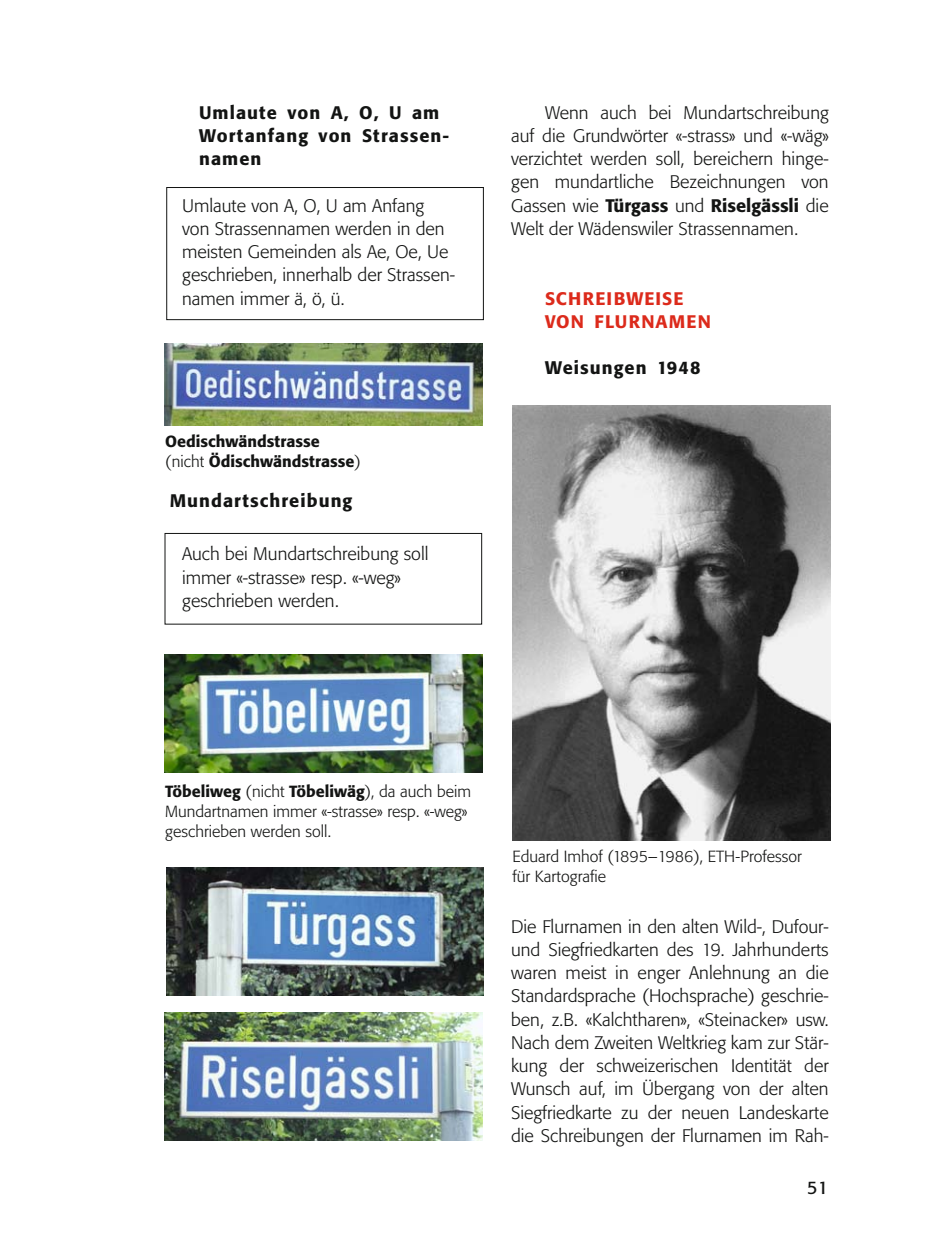
<style>
.page{position:relative;width:936px;height:1248px;background:#fff}
.page>*{position:absolute;margin:0;border:0;box-sizing:border-box;transform-origin:0 0}
.t1{font:300 18px/23.2px "Formata BQ";color:#131413}
.t2{font:500 18px/23.2px "Formata BQ";letter-spacing:.06em;color:#131413}
.t3{font:500 18px/23.2px "Formata BQ";letter-spacing:.06em;color:#dc2a1b}
.t4{font:18px "Formata BQ";color:#131413}
.t5{font:300 16px/20px "Formata BQ";color:#131413}
.t6{font:500 16px/20px "Formata BQ";color:#131413}
.s1{font-weight:300}
.s2{font-weight:500}
</style>
<div class="page">
<svg style="left:164px;top:187px;width:320px;height:438px"></svg>
<img style="left:164px;top:343px;width:318px;height:82px">
<img style="left:164px;top:654px;width:318px;height:118px">
<img style="left:166px;top:867px;width:317px;height:128px">
<img style="left:164px;top:1012px;width:318px;height:127px">
<img style="left:512px;top:406px;width:318px;height:434px">
<p class="t2" style="left:199px;top:102px;width:252px">Umlaute von A, O, U am<br>Wortanfang von Strassen&shy;namen</p>
<p class="t1" style="left:182px;top:195px;width:274px">Umlaute von A, O, U am Anfang von Strassennamen werden in den meisten Gemeinden als Ae, Oe, Ue geschrieben, innerhalb der Strassen&shy;namen immer ä, ö, ü.</p>
<p class="t6" style="left:165px;top:432px;width:197px">Oedischwändstrasse <span class="s1">(nicht</span> Ödischwändstrasse<span class="s1">)</span></p>
<p class="t2" style="left:170px;top:490px;width:184px">Mundartschreibung</p>
<p class="t1" style="left:182px;top:544px;width:248px">Auch bei Mundartschreibung soll immer «-strasse» resp. «-weg»<br>ge schrieben werden.</p>
<p class="t1" style="left:511px;top:102px;width:319px;text-align:justify;text-indent:34px">Wenn auch bei Mundartschreibung auf die Grundwörter «-strass» und «-wäg» verzichtet werden soll, bereichern hinge&shy;gen mundartliche Bezeichnungen von Gassen wie <span class="s2">Türgass</span> und <span class="s2">Riselgässli</span> die Welt der Wädenswiler Strassennamen.</p>
<p class="t3" style="left:545px;top:288px;width:167px">SCHREIBWEISE<br>VON FLURNAMEN</p>
<p class="t2" style="left:545px;top:358px;width:157px">Weisungen 1948</p>
<p class="t5" style="left:165px;top:782px;width:307px"><span class="s2">Töbeliweg</span> (nicht <span class="s2">Töbeliwäg</span>), da auch beim<br>Mundartnamen immer «-strasse» resp. «-weg» geschrieben werden soll.</p>
<p class="t5" style="left:512px;top:848px;width:291px">Eduard Imhof (1895–1986), ETH-Professor für Kartografie</p>
<p class="t1" style="left:511px;top:916px;width:319px;text-align:justify">Die Flurnamen in den alten Wild-, Dufour&shy;und Siegfriedkarten des 19. Jahrhunderts waren meist in enger Anlehnung an die Standardsprache (Hochsprache) geschrie&shy;ben, z.B. «Kalchtharen», «Steinacker» usw.<br>Nach dem Zweiten Weltkrieg kam zur Stär&shy;kung der schweizerischen Identität der Wunsch auf, im Übergang von der alten Siegfriedkarte zu der neuen Landeskarte die Schreibungen der Flurnamen im Rah-</p>
<p class="t4" style="left:807px;top:1179px;width:22px">51</p>
</div>
